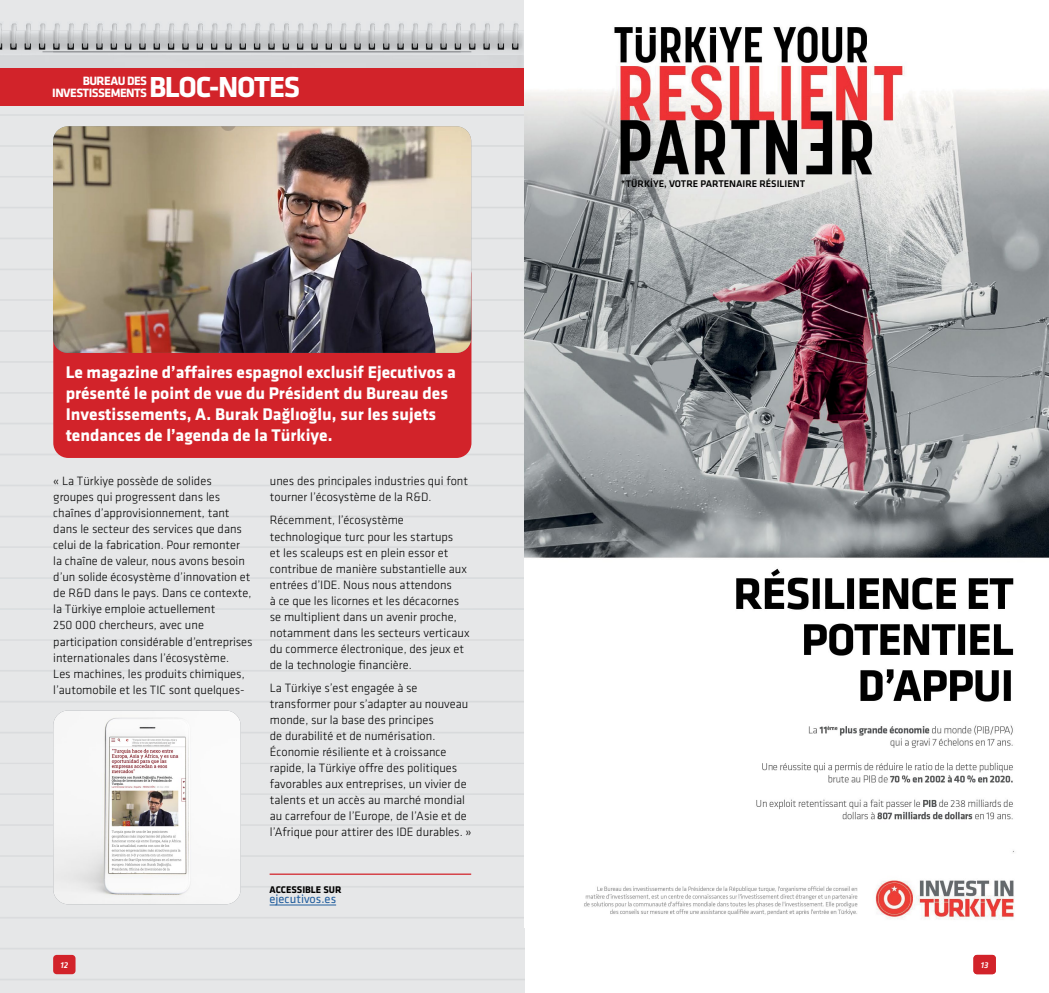
<style>
.page{position:relative;width:1049px;height:993px;background:#fff}
.page>*{position:absolute;margin:0;border:0;box-sizing:border-box;transform-origin:0 0}
.t1{font:700 30px "Klavika";letter-spacing:-.04em;color:#fff}
.t2{font:700 17.5px/21px "Klavika";color:#fff}
.t3{font:300 12.5px/16px "Klavika";color:#000}
.t4{font:700 12.5px/11.2px "Klavika";letter-spacing:-.04em;color:#fff;text-align:right}
.t5{font:12.5px "Klavika";color:#215e9e}
.t6{font:500 10px "Klavika";color:#000}
.t7{font:700 10px "Klavika";color:#000}
.t8{font:italic 500 8.75px "Klavika";color:#fff}
</style>
<div class="page">
<div style="left:973px;top:954px;width:23px;height:19px;background:#d2232a;border-radius:4px"></div>
<div style="left:0;top:110px;width:524px;height:882px;background:#e6e7e8"></div>
<div style="left:53px;top:954px;width:23px;height:19px;background:#d2232a;border-radius:4px"></div>
<img style="left:0;top:0;width:524px;height:68px">
<div style="left:0;top:68px;width:524px;height:37px;background:#d2232a"></div>
<div style="left:53px;top:260px;width:418px;height:198px;background:#d2232a;border-radius:15px"></div>
<img style="left:53px;top:126px;width:418px;height:227px">
<hr style="left:270px;top:904px;width:66px;height:1px;background:#215e9e">
<hr style="left:270px;top:873px;width:201px;height:1px;background:#d2232a">
<img style="left:53px;top:710px;width:188px;height:194px">
<img style="left:524px;top:26px;width:525px;height:894px">
<hr style="left:53px;top:52px;width:418px;height:1px;background:#939598">
<hr style="left:43px;top:52px;width:418px;height:1px;background:#939598">
<h1 class="t1" style="left:149px;top:70px;width:153px">BLOC-NOTES</h1>
<p class="t4" style="left:52px;top:76px;width:96px">BUREAU DES<br>INVESTISSEMENTS</p>
<h2 class="t2" style="left:66px;top:361px;width:392px">Le magazine d’affaires espagnol exclusif Ejecutivos a présenté le point de vue du Président du Bureau des Investissements, A. Burak Dağlıoğlu, sur les sujets tendances de l’agenda de la Türkiye.</h2>
<p class="t3" style="left:53px;top:473px;width:201px">« La Türkiye possède de solides groupes qui progressent dans les chaînes d’approvisionnement, tant dans le secteur des services que dans celui de la fabrication. Pour remonter<br>la chaîne de valeur, nous avons besoin d’un solide écosystème d’innovation et de R&amp;D dans le pays. Dans ce contexte, la Türkiye emploie actuellement<br>250 000 chercheurs, avec une participation considérable d’entreprises internationales dans l’écosystème.<br>Les machines, les produits chimiques, l’automobile et les TIC sont quelques-</p>
<p class="t3" style="left:270px;top:473px;width:200px">unes des principales industries qui font tourner l’écosystème de la R&amp;D.</p>
<p class="t3" style="left:270px;top:512px;width:201px">Récemment, l’écosystème technologique turc pour les startups<br>et les scaleups est en plein essor et contribue de manière substantielle aux entrées d’IDE. Nous nous attendons<br>à ce que les licornes et les décacornes se multiplient dans un avenir proche, notamment dans les secteurs verticaux du commerce électronique, des jeux et de la technologie financière.</p>
<p class="t3" style="left:270px;top:679px;width:203px">La Türkiye s’est engagée à se transformer pour s’adapter au nouveau monde, sur la base des principes<br>de durabilité et de numérisation.<br>Économie résiliente et à croissance rapide, la Türkiye offre des politiques favorables aux entreprises, un vivier de talents et un accès au marché mondial au carrefour de l’Europe, de l’Asie et de l’Afrique pour attirer des IDE durables. »</p>
<p class="t7" style="left:270px;top:884px;width:73px">ACCESSIBLE SUR</p>
<p class="t5" style="left:270px;top:890px;width:68px">ejecutivos.es</p>
<p class="t6" style="left:621px;top:179px;width:186px">*TÜRKİYE, VOTRE PARTENAIRE RÉSILIENT</p>
<p class="t8" style="left:60px;top:959px;width:9px">12</p>
<p class="t8" style="left:981px;top:959px;width:9px">13</p>
</div>
